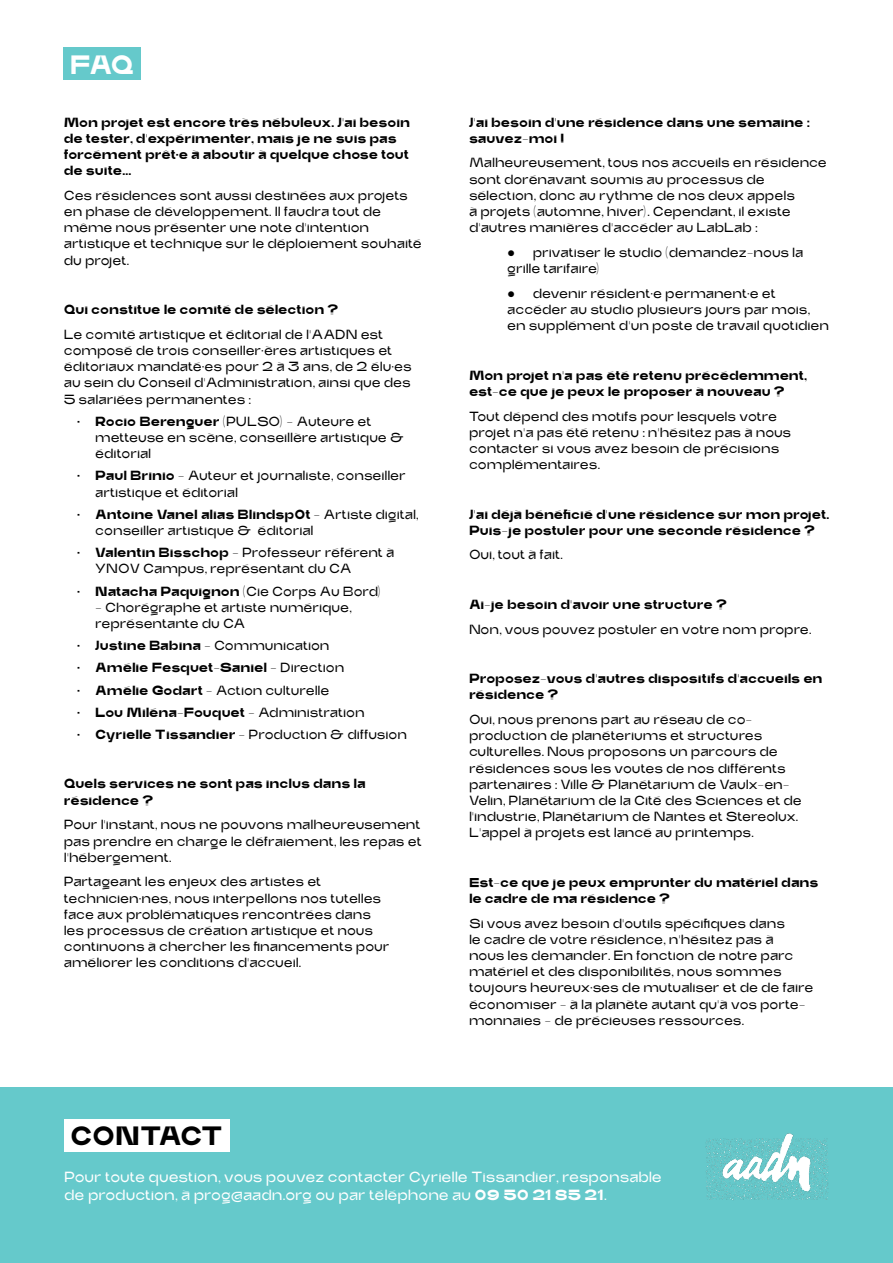
<style>
.page{position:relative;width:893px;height:1263px;background:#fff}
.page>*{position:absolute;margin:0;border:0;box-sizing:border-box;transform-origin:0 0}
.t1{font:700 27px "Trash";letter-spacing:-.025em;color:#000}
.t2{font:700 27px "Trash";color:#fff}
.Texte{font:15px/18px "Trash";color:#fff}
.Texte-2{font:13.5px/16.2px "Trash";color:#000}
.Texte-3{font:700 13.5px/16.2px "Trash";color:#000}
.s1{font-weight:700}
.s2{font-weight:400}
.s3{font-family:"Arial"}
</style>
<div class="page">
<div style="left:0;top:1087px;width:893px;height:176px;background:#65c9cb"></div>
<img style="left:706px;top:1133px;width:123px;height:67px">
<div style="left:64px;top:1119px;width:165px;height:32px;background:#fff"></div>
<div style="left:64px;top:48px;width:77px;height:32px;background:#65c9cb"></div>
<p class="t2" style="left:70px;top:48px;width:66px">FAQ</p>
<p class="Texte-3" style="left:64px;top:114px;width:348px">Mon projet est encore très nébuleux. J’ai besoin de tester, d’expérimenter, mais je ne suis pas forcément prêt·e à aboutir à quelque chose tout de suite…</p>
<p class="Texte-2" style="left:64px;top:187px;width:360px">Ces résidences sont aussi destinées aux projets en phase de développement. Il faudra tout de même nous présenter une note d’intention artistique et technique sur le déploiement souhaité du projet.</p>
<p class="Texte-3" style="left:64px;top:301px;width:276px">Qui constitue le comité de sélection ?</p>
<p class="Texte-2" style="left:64px;top:326px;width:349px">Le comité artistique et éditorial de l’AADN est composé de trois conseiller·ères artistiques et éditoriaux mandaté·es pour 2 à 3 ans, de 2 élu·es au sein du Conseil d’Administration, ainsi que des 5 salariées permanentes :</p>
<p class="Texte-2" style="left:95px;top:413px;width:310px;text-indent:-18px"><span class="s1">• Rocio Berenguer</span> (PULSO) - Auteure et metteuse en scène, conseillère artistique &amp; éditorial</p>
<p class="Texte-2" style="left:95px;top:467px;width:312px;text-indent:-18px"><span class="s1">• Paul Brinio</span> - Auteur et journaliste, conseiller artistique et éditorial</p>
<p class="Texte-2" style="left:95px;top:506px;width:325px;text-indent:-18px"><span class="s1">• Antoine Vanel alias Blindsp0t</span> - Artiste digital, conseiller artistique &amp; éditorial</p>
<p class="Texte-2" style="left:95px;top:544px;width:300px;text-indent:-18px"><span class="s1">• Valentin Bisschop</span> - Professeur référent à<br>YNOV Campus, représentant du CA</p>
<p class="Texte-3" style="left:77px;top:583px;width:306px">• Natacha Paquignon <span class="s2">(Cie Corps Au Bord)</span></p>
<p class="Texte-2" style="left:95px;top:599px;width:258px">- Chorégraphe et artiste numérique, représentante du CA</p>
<p class="Texte-3" style="left:77px;top:637px;width:254px">• Justine Babina <span class="s2">- Communication</span></p>
<p class="Texte-3" style="left:77px;top:659px;width:269px">• Amélie Fesquet-Saniel <span class="s2">- Direction</span></p>
<p class="Texte-2" style="left:77px;top:682px;width:254px"><span class="s1">• Amélie Godart</span> - Action culturelle</p>
<p class="Texte-3" style="left:77px;top:704px;width:289px">• Lou Miléna-Fouquet <span class="s2">- Administration</span></p>
<p class="Texte-2" style="left:77px;top:726px;width:331px"><span class="s1">• Cyrielle Tissandier</span> - Production &amp; diffusion</p>
<p class="Texte-3" style="left:64px;top:775px;width:303px">Quels services ne sont pas inclus dans la résidence ?</p>
<p class="Texte-2" style="left:64px;top:816px;width:359px;text-align:justify">Pour l’instant, nous ne pouvons malheureusement pas prendre en charge le défraiement, les repas et l’hébergement.</p>
<p class="Texte-2" style="left:64px;top:873px;width:327px">Partageant les enjeux des artistes et technicien·nes, nous interpellons nos tutelles face aux problématiques rencontrées dans les processus de création artistique et nous continuons à chercher les financements pour améliorer les conditions d’accueil.</p>
<p class="t1" style="left:70px;top:1119px;width:155px">CONTACT</p>
<p class="Texte-3" style="left:469px;top:114px;width:342px">J’ai besoin d’une résidence dans une semaine : sauvez-moi !</p>
<p class="Texte-2" style="left:469px;top:154px;width:359px">Malheureusement, tous nos accueils en résidence sont dorénavant soumis au processus de sélection, donc au rythme de nos deux appels<br>à projets (automne, hiver). Cependant, il existe d’autres manières d’accéder au LabLab :</p>
<p class="Texte-2" style="left:507px;top:244px;width:298px"><span class="s3">●</span> privatiser le studio (demandez-nous la grille tarifaire)</p>
<p class="Texte-2" style="left:507px;top:285px;width:323px"><span class="s3">●</span> devenir résident·e permanent·e et accéder au studio plusieurs jours par mois, en supplément d’un poste de travail quotidien</p>
<p class="Texte-3" style="left:469px;top:367px;width:339px">Mon projet n’a pas été retenu précédemment, est-ce que je peux le proposer à nouveau ?</p>
<p class="Texte-2" style="left:469px;top:408px;width:324px">Tout dépend des motifs pour lesquels votre projet n’a pas été retenu : n’hésitez pas à nous contacter si vous avez besoin de précisions complémentaires.</p>
<p class="Texte-3" style="left:469px;top:506px;width:362px">J’ai déjà bénéficié d’une résidence sur mon projet.<br>Puis-je postuler pour une seconde résidence ?</p>
<p class="Texte-2" style="left:469px;top:546px;width:95px">Oui, tout à fait.</p>
<p class="Texte-3" style="left:469px;top:596px;width:259px">Ai-je besoin d’avoir une structure ?</p>
<p class="Texte-2" style="left:469px;top:621px;width:344px">Non, vous pouvez postuler en votre nom propre.</p>
<p class="Texte-3" style="left:469px;top:670px;width:355px">Proposez-vous d’autres dispositifs d’accueils en résidence ?</p>
<p class="Texte-2" style="left:469px;top:711px;width:334px">Oui, nous prenons part au réseau de co&shy;production de planéteriums et structures culturelles. Nous proposons un parcours de résidences sous les voutes de nos différents partenaires : Ville &amp; Planétarium de Vaulx-en-Velin, Planétarium de la Cité des Sciences et de l’industrie, Planétarium de Nantes et Stereolux.<br>L’appel à projets est lancé au printemps.</p>
<p class="Texte-3" style="left:469px;top:874px;width:351px">Est-ce que je peux emprunter du matériel dans le cadre de ma résidence ?</p>
<p class="Texte-2" style="left:469px;top:915px;width:346px">Si vous avez besoin d’outils spécifiques dans<br>le cadre de votre résidence, n’hésitez pas à<br>nous les demander. En fonction de notre parc matériel et des disponibilités, nous sommes toujours heureux·ses de mutualiser et de de faire économiser - à la planète autant qu’à vos porte&shy;monnaies - de précieuses ressources.</p>
<p class="Texte" style="left:64px;top:1167px;width:599px">Pour toute question, vous pouvez contacter Cyrielle Tissandier, responsable de production, à prog@aadn.org ou par téléphone au <span class="s1">09 50 21 85 21</span>.</p>
</div>
